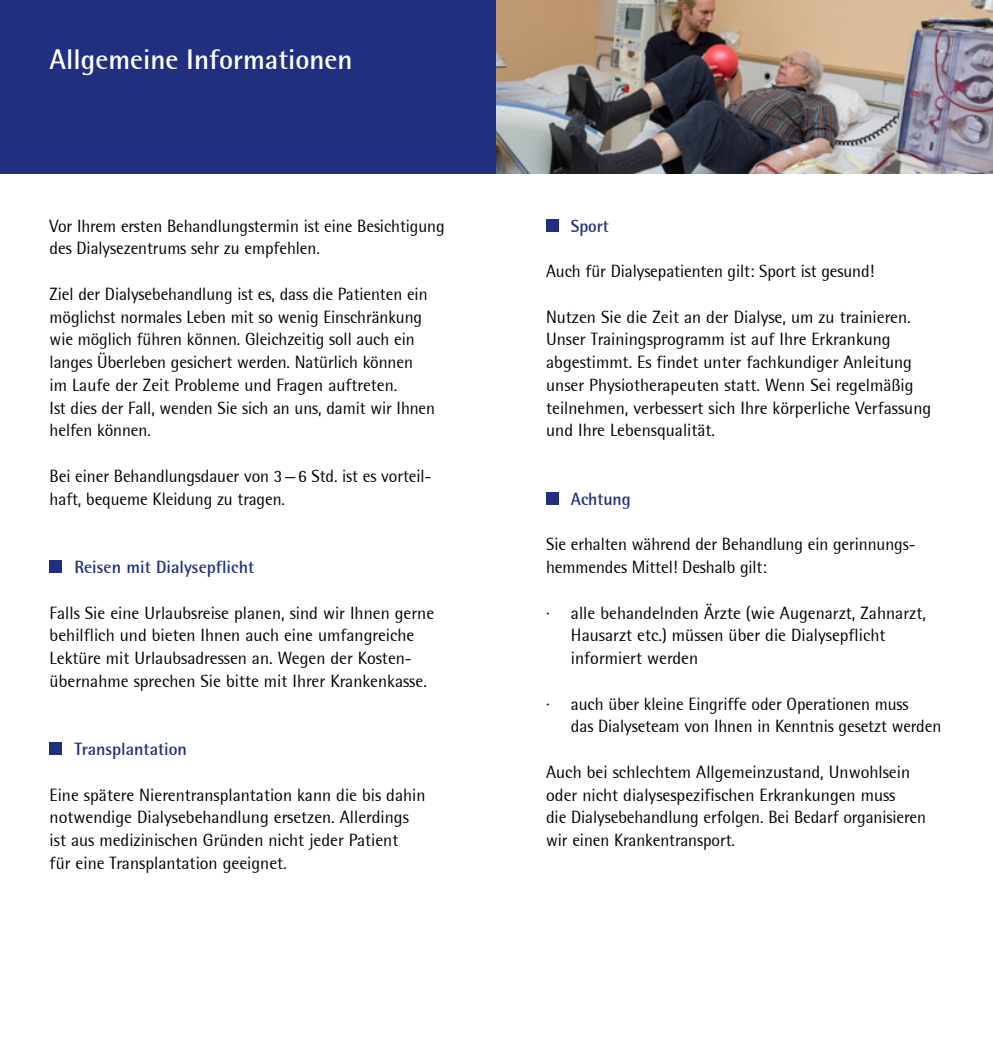
<style>
.page{position:relative;width:993px;height:1042px;background:#fff}
.page>*{position:absolute;margin:0;border:0;box-sizing:border-box;transform-origin:0 0}
.t1{font:700 28px "Rotis Semi Sans";color:#fff}
.t2{font:17.5px/22.8px "Rotis Semi Sans";color:#000}
.t3{font:700 17.5px "Rotis Semi Sans";color:#20307f}
</style>
<div class="page">
<div style="left:0;top:0;width:992px;height:174px;background:#20307f"></div>
<div style="left:546px;top:219px;width:12px;height:13px;background:#20307f"></div>
<div style="left:546px;top:492px;width:12px;height:13px;background:#20307f"></div>
<div style="left:50px;top:560px;width:12px;height:13px;background:#20307f"></div>
<div style="left:50px;top:742px;width:12px;height:13px;background:#20307f"></div>
<img style="left:496px;top:0;width:496px;height:174px">
<h1 class="t1" style="left:50px;top:43px;width:304px">Allgemeine Informationen</h1>
<p class="t2" style="left:50px;top:214px;width:396px">Vor Ihrem ersten Behandlungstermin ist eine Besichtigung des Dialysezentrums sehr zu empfehlen.</p>
<p class="t2" style="left:50px;top:282px;width:387px">Ziel der Dialysebehandlung ist es, dass die Patienten ein möglichst normales Leben mit so wenig Einschränkung wie möglich führen können. Gleichzeitig soll auch ein langes Überleben gesichert werden. Natürlich können<br>im Laufe der Zeit Probleme und Fragen auftreten.<br>Ist dies der Fall, wenden Sie sich an uns, damit wir Ihnen helfen können.</p>
<p class="t2" style="left:50px;top:464px;width:383px">Bei einer Behandlungsdauer von 3—6 Std. ist es vorteil&shy;haft, bequeme Kleidung zu tragen.</p>
<p class="t3" style="left:74px;top:556px;width:181px">Reisen mit Dialysepflicht</p>
<p class="t2" style="left:50px;top:601px;width:386px">Falls Sie eine Urlaubsreise planen, sind wir Ihnen gerne behilflich und bieten Ihnen auch eine umfangreiche Lektüre mit Urlaubsadressen an. Wegen der Kosten&shy;übernahme sprechen Sie bitte mit Ihrer Krankenkasse.</p>
<p class="t3" style="left:74px;top:738px;width:114px">Transplantation</p>
<p class="t2" style="left:50px;top:783px;width:377px">Eine spätere Nierentransplantation kann die bis dahin notwendige Dialysebehandlung ersetzen. Allerdings ist aus medizinischen Gründen nicht jeder Patient<br>für eine Transplantation geeignet.</p>
<p class="t3" style="left:570px;top:215px;width:39px">Sport</p>
<p class="t2" style="left:546px;top:260px;width:329px">Auch für Dialysepatienten gilt: Sport ist gesund!</p>
<p class="t2" style="left:546px;top:305px;width:386px">Nutzen Sie die Zeit an der Dialyse, um zu trainieren.<br>Unser Trainingsprogramm ist auf Ihre Erkrankung abgestimmt. Es findet unter fachkundiger Anleitung unser Physiotherapeuten statt. Wenn Sei regelmäßig teilnehmen, verbessert sich Ihre körperliche Verfassung und Ihre Lebensqualität.</p>
<p class="t3" style="left:570px;top:488px;width:61px">Achtung</p>
<p class="t2" style="left:546px;top:533px;width:371px">Sie erhalten während der Behandlung ein gerinnungs&shy;hemmendes Mittel! Deshalb gilt:</p>
<p class="t2" style="left:570px;top:601px;width:356px;text-indent:-25px">· alle behandelnden Ärzte (wie Augenarzt, Zahnarzt,<br>Hausarzt etc.) müssen über die Dialysepflicht informiert werden</p>
<p class="t2" style="left:570px;top:692px;width:372px;text-indent:-25px">· auch über kleine Eingriffe oder Operationen muss<br>das Dialyseteam von Ihnen in Kenntnis gesetzt werden</p>
<p class="t2" style="left:546px;top:760px;width:381px">Auch bei schlechtem Allgemeinzustand, Unwohlsein oder nicht dialysespezifischen Erkrankungen muss<br>die Dialysebehandlung erfolgen. Bei Bedarf organisieren wir einen Krankentransport.</p>
</div>
